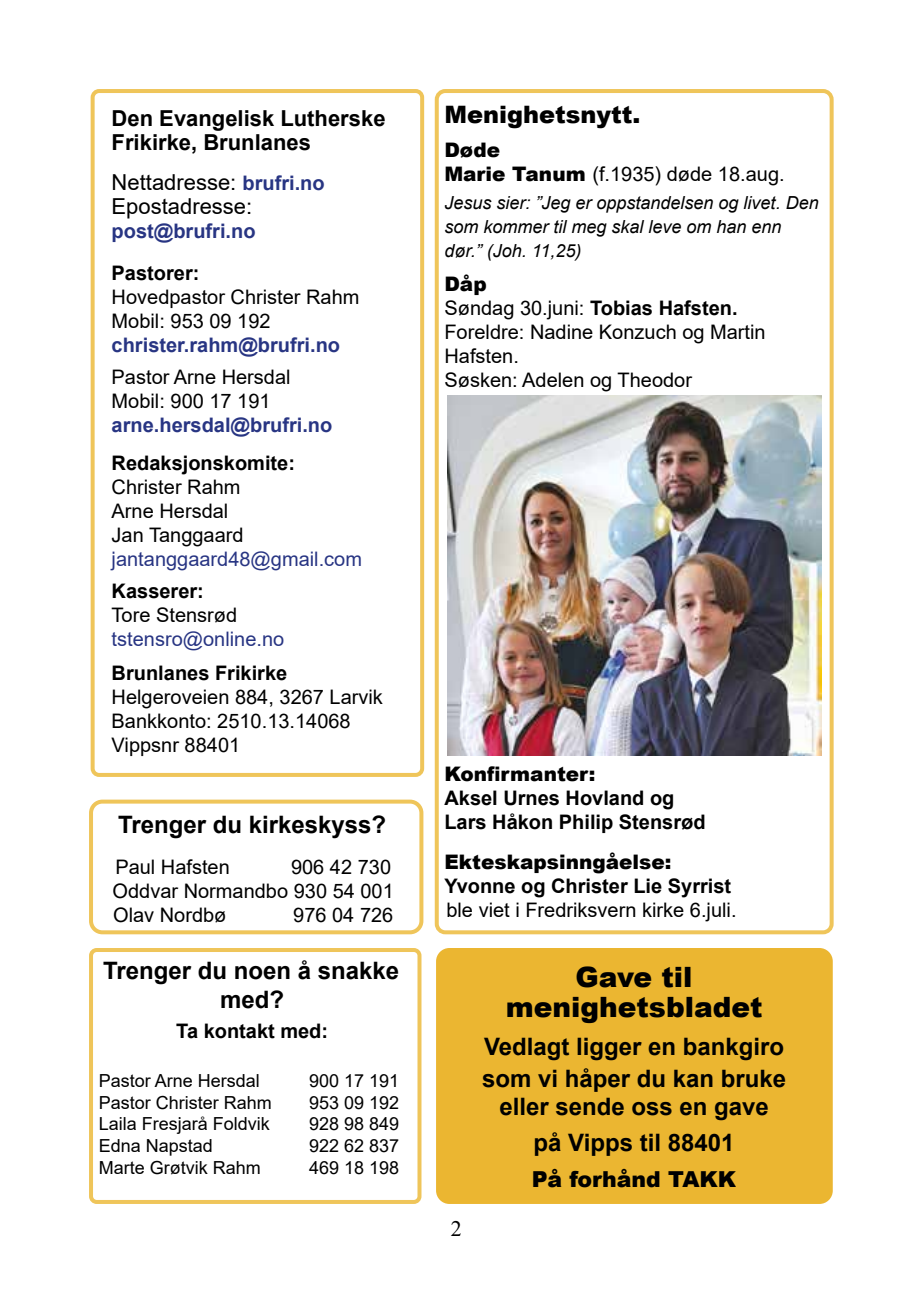
<style>
.page{position:relative;width:913px;height:1293px;background:#fff}
.page>*{position:absolute;margin:0;border:0;box-sizing:border-box;transform-origin:0 0}
.t1{font:900 28px/30px "Arial";color:#000;text-align:center}
.t2{font:700 24px/28.8px "Arial";color:#000;text-align:center}
.t3{font:900 24px "Arial";color:#000}
.t4{font:700 22px/24px "Arial";color:#000}
.t5{font:22px/24px "Arial";color:#000}
.t6{font:900 22px "Arial";color:#000}
.t7{font:22px "Times New Roman";color:#000}
.t8{font:20px/24px "Arial";color:#000}
.t9{font:700 20px/24px "Arial";color:#000}
.t10{font:700 20px "Arial";color:#283583}
.t11{font:20px "Arial";color:#283583}
.t12{font:900 20px "Arial";color:#000}
.t13{font:18px "Arial";color:#000}
.t14{font:italic 18px/24px "Arial";color:#000}
.s1{font-weight:700;font-size:20px;color:#283583}
.s2{font-weight:900}
.s3{font-weight:700}
</style>
<div class="page">
<div style="left:91px;top:89px;width:333px;height:688px;border:4px solid #efc55a;border-radius:7px"></div>
<div style="left:89px;top:799px;width:334px;height:135px;border:4px solid #efc55a;border-radius:11px"></div>
<div style="left:435px;top:89px;width:398px;height:845px;border:4px solid #efc55a;border-radius:9px"></div>
<div style="left:89px;top:948px;width:332px;height:256px;border:4px solid #efc55a;border-radius:6px"></div>
<div style="left:438px;top:950px;width:393px;height:252px;background:#ebb631;border-radius:11px"></div>
<div style="left:436px;top:948px;width:397px;height:256px;border:4px solid #ebb631;border-radius:11px"></div>
<img style="left:448px;top:395px;width:373px;height:361px">
<p class="t4" style="left:112px;top:107px;width:275px">Den Evangelisk Lutherske<br>Frikirke, Brunlanes</p>
<p class="t5" style="left:112px;top:170px;width:215px">Nettadresse: <span class="s1">brufri.no<br></span>Epostadresse:</p>
<p class="t10" style="left:112px;top:217px;width:145px">post@brufri.no</p>
<p class="t9" style="left:112px;top:261px;width:89px">Pastorer:</p>
<p class="t8" style="left:112px;top:285px;width:249px">Hovedpastor Christer Rahm<br>Mobil: 953 09 192</p>
<p class="t10" style="left:112px;top:331px;width:230px">christer.rahm@brufri.no</p>
<p class="t8" style="left:112px;top:365px;width:180px">Pastor Arne Hersdal<br>Mobil: 900 17 191</p>
<p class="t10" style="left:112px;top:411px;width:222px">arne.hersdal@brufri.no</p>
<p class="t9" style="left:112px;top:451px;width:185px">Redaksjonskomite:</p>
<p class="t8" style="left:112px;top:475px;width:133px">Christer Rahm<br>Arne Hersdal<br>Jan Tanggaard</p>
<p class="t11" style="left:112px;top:545px;width:252px">jantanggaard48@gmail.com</p>
<p class="t9" style="left:112px;top:579px;width:94px">Kasserer:</p>
<p class="t8" style="left:112px;top:603px;width:127px">Tore Stensrød</p>
<p class="t11" style="left:112px;top:625px;width:174px">tstensro@online.no</p>
<p class="t9" style="left:112px;top:661px;width:177px">Brunlanes Frikirke</p>
<p class="t8" style="left:112px;top:685px;width:273px">Helgeroveien 884, 3267 Larvik<br>Bankkonto: 2510.13.14068<br>Vippsnr 88401</p>
<p class="t2" style="left:118px;top:810px;width:270px">Trenger du kirkeskyss?</p>
<p class="t8" style="left:115px;top:854px;width:116px">Paul Hafsten</p>
<p class="t8" style="left:113px;top:854px;width:283px;text-indent:178px">906 42 730<br>Oddvar Normandbo 930 54 001<br>Olav Nordbø</p>
<p class="t8" style="left:293px;top:902px;width:102px">976 04 726</p>
<p class="t2" style="left:103px;top:957px;width:298px">Trenger du noen å snakke med?</p>
<p class="t9" style="left:176px;top:1019px;width:153px">Ta kontakt med:</p>
<p class="t13" style="left:99px;top:1068px;width:163px">Pastor Arne Hersdal</p>
<p class="t13" style="left:309px;top:1068px;width:92px">900 17 191</p>
<p class="t13" style="left:99px;top:1090px;width:175px">Pastor Christer Rahm</p>
<p class="t13" style="left:309px;top:1090px;width:92px">953 09 192</p>
<p class="t13" style="left:99px;top:1111px;width:173px">Laila Fresjarå Foldvik</p>
<p class="t13" style="left:309px;top:1111px;width:92px">928 98 849</p>
<p class="t13" style="left:99px;top:1133px;width:116px">Edna Napstad</p>
<p class="t13" style="left:309px;top:1133px;width:92px">922 62 837</p>
<p class="t13" style="left:99px;top:1154px;width:164px">Marte Grøtvik Rahm</p>
<p class="t13" style="left:309px;top:1154px;width:92px">469 18 198</p>
<p class="t3" style="left:444px;top:97px;width:197px">Menighetsnytt.</p>
<p class="t8" style="left:444px;top:138px;width:342px"><span class="s2">Døde<br>Marie Tanum</span> (f.1935) døde 18.aug.</p>
<p class="t14" style="left:444px;top:191px;width:376px">Jesus sier: ”Jeg er oppstandelsen og livet. Den som kommer til meg skal leve om han enn dør.” (Joh. 11,25)</p>
<p class="t8" style="left:444px;top:272px;width:323px"><span class="s2">Dåp<br></span>Søndag 30.juni: <span class="s3">Tobias Hafsten.<br></span>Foreldre: Nadine Konzuch og Martin<br>Hafsten.<br>Søsken: Adelen og Theodor</p>
<p class="t12" style="left:444px;top:759px;width:153px">Konfirmanter:</p>
<p class="t9" style="left:444px;top:786px;width:263px">Aksel Urnes Hovland og<br>Lars Håkon Philip Stensrød</p>
<p class="t12" style="left:444px;top:847px;width:228px">Ekteskapsinngåelse:</p>
<p class="t9" style="left:444px;top:874px;width:288px">Yvonne og Christer Lie Syrrist</p>
<p class="t8" style="left:446px;top:898px;width:292px">ble viet i Fredriksvern kirke 6.juli.</p>
<p class="t7" style="left:451px;top:1213px;width:12px">2</p>
<h1 class="t1" style="left:506px;top:961px;width:258px">Gave til menighetsbladet</h1>
<p class="t2" style="left:482px;top:1031px;width:306px;line-height:32px;text-align:left">Vedlagt ligger en bankgiro som vi håper du kan bruke</p>
<p class="t2" style="left:499px;top:1089px;width:271px;line-height:36px">eller sende oss en gave på Vipps til 88401</p>
<p class="t6" style="left:532px;top:1163px;width:206px">På forhånd TAKK</p>
</div>
